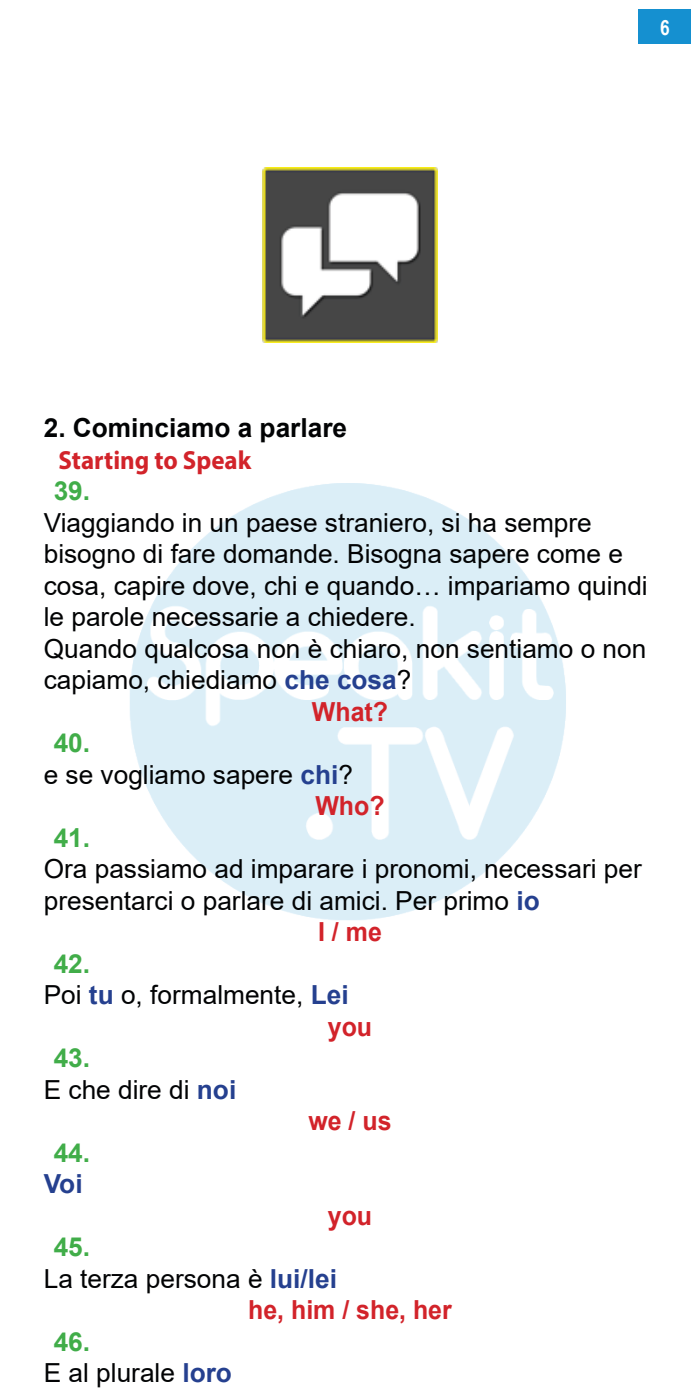
<style>
.page{position:relative;width:700px;height:1400px;background:#fff}
.page>*{position:absolute;margin:0;border:0;box-sizing:border-box;transform-origin:0 0}
.Text_ALL{font:26.25px/31.5px "Arial";color:#020304}
.Text_L2R_centre{font:700 26.25px "Arial";color:#d2232a;scale:.95 1}
.bullets_for_ALL{font:700 26.25px "Arial";color:#41ad49}
.T1_parag{font:700 26.25px "Arial";color:#020304}
.T1-red_parag{font:700 26.25px "Myriad Pro";color:#d2232a;scale:.95 1}
.Text_ALL-2{font:700 26.25px "Arial";color:#25408f}
.t1{font:700 21px "Arial Narrow";color:#fff}
.s1{font-weight:700;color:#25408f}
</style>
<div class="page">
<img style="left:130px;top:483px;width:436px;height:437px">
<div style="left:639px;top:9px;width:52px;height:35px;background:#1590d0"></div>
<img style="left:262px;top:168px;width:176px;height:175px">
<p class="t1" style="left:660px;top:11px;width:11px">6</p>
<p class="T1_parag" style="left:44px;top:410px;width:305px">2. Cominciamo a parlare</p>
<p class="T1-red_parag" style="left:59px;top:443px;width:204px">Starting to Speak</p>
<p class="bullets_for_ALL" style="left:54px;top:473px;width:38px">39.</p>
<p class="Text_ALL" style="left:44px;top:507px;width:606px">Viaggiando in un paese straniero, si ha sempre bisogno di fare domande. Bisogna sapere come e cosa, capire dove, chi e quando… impariamo quindi le parole necessarie a chiedere.</p>
<p class="Text_ALL" style="left:44px;top:633px;width:604px">Quando qualcosa non è chiaro, non sentiamo o non capiamo, chiediamo <span class="s1">che cosa</span>?</p>
<p class="Text_L2R_centre" style="left:312px;top:693px;width:82px">What?</p>
<p class="bullets_for_ALL" style="left:54px;top:725px;width:38px">40.</p>
<p class="Text_ALL" style="left:44px;top:759px;width:311px">e se vogliamo sapere <span class="s1">chi</span>?</p>
<p class="Text_L2R_centre" style="left:315px;top:788px;width:74px">Who?</p>
<p class="bullets_for_ALL" style="left:54px;top:819px;width:38px">41.</p>
<p class="Text_ALL" style="left:44px;top:853px;width:600px">Ora passiamo ad imparare i pronomi, necessari per presentarci o parlare di amici. Per primo <span class="s1">io</span></p>
<p class="Text_L2R_centre" style="left:318px;top:914px;width:69px">/I me</p>
<p class="bullets_for_ALL" style="left:54px;top:945px;width:38px">42.</p>
<p class="Text_ALL" style="left:44px;top:979px;width:306px">Poi <span class="s1">tu</span> ,o formalmente, <span class="s1">Lei</span></p>
<p class="Text_L2R_centre" style="left:328px;top:1008px;width:48px">you</p>
<p class="bullets_for_ALL" style="left:54px;top:1040px;width:38px">43.</p>
<p class="Text_ALL" style="left:44px;top:1074px;width:194px">E che dire di <span class="s1">noi</span></p>
<p class="Text_L2R_centre" style="left:308px;top:1103px;width:89px">we/us</p>
<p class="bullets_for_ALL" style="left:54px;top:1134px;width:38px">44.</p>
<p class="Text_ALL-2" style="left:44px;top:1166px;width:40px">Voi</p>
<p class="Text_L2R_centre" style="left:328px;top:1197px;width:48px">you</p>
<p class="bullets_for_ALL" style="left:54px;top:1229px;width:38px">45.</p>
<p class="Text_ALL" style="left:44px;top:1263px;width:295px">La terza persona è <span class="s1">lui/lei</span></p>
<p class="Text_L2R_centre" style="left:248px;top:1292px;width:216px">he, him / she, her</p>
<p class="bullets_for_ALL" style="left:54px;top:1323px;width:38px">46.</p>
<p class="Text_ALL" style="left:44px;top:1357px;width:190px">E al plurale <span class="s1">loro</span></p>
</div>
